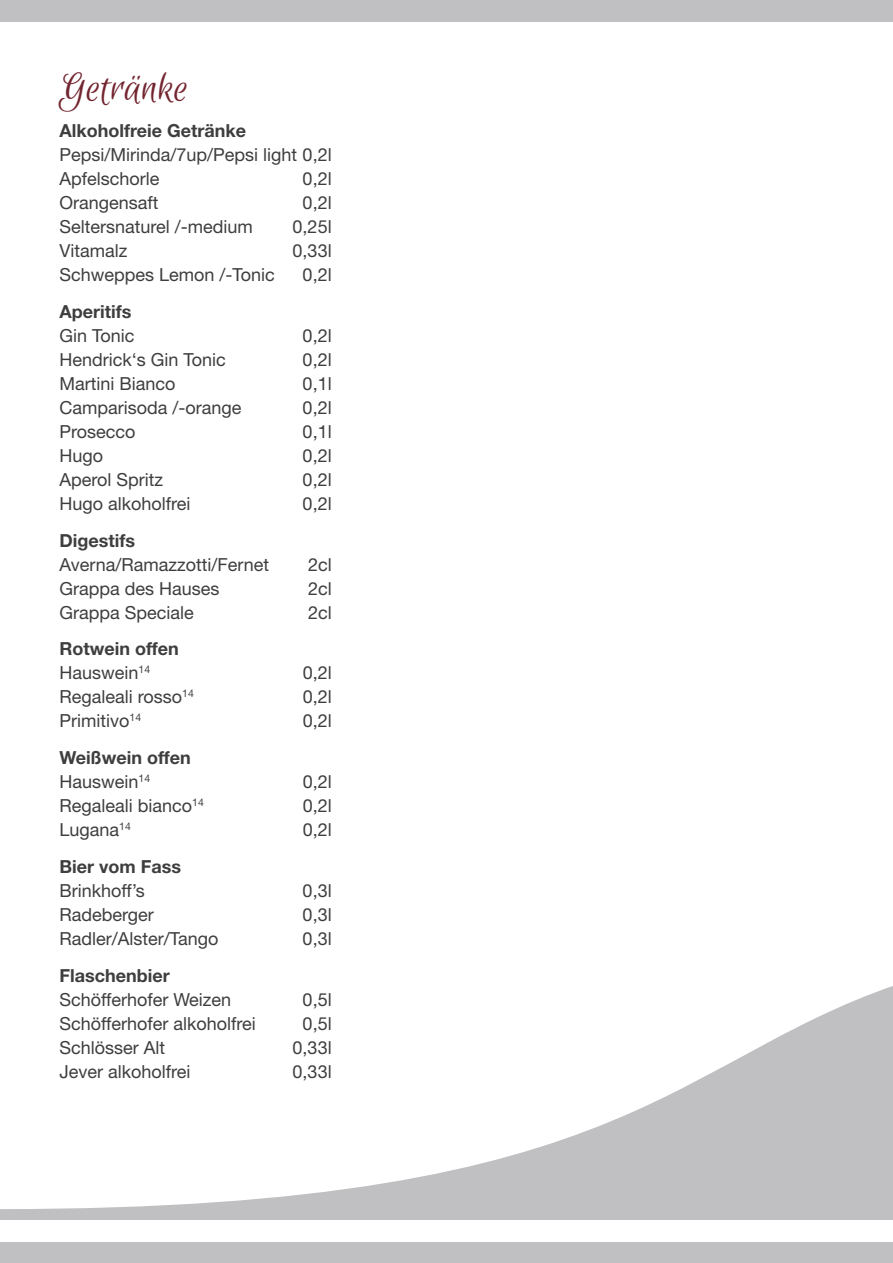
<style>
.page{position:relative;width:893px;height:1263px;background:#fff}
.page>*{position:absolute;margin:0;border:0;box-sizing:border-box;transform-origin:0 0}
.t1{font:45px "Euphoria Script";color:#72252f}
.t2{font:18px "Helvetica Neue LT Std";color:#3e3e3f}
.t3{font:700 18px "Helvetica Neue LT Std";color:#3e3e3f}
</style>
<div class="page">
<div style="left:0;top:0;width:893px;height:21px;background:#c0c0c3"></div>
<svg style="left:0;top:986px;width:893px;height:277px"></svg>
<div style="left:0;top:1220px;width:893px;height:22px;background:#fff"></div>
<p class="t1" style="left:60px;top:64px;width:131px">Getränke</p>
<p class="t3" style="left:60px;top:119px;width:188px">Alkoholfreie Getränke</p>
<p class="t2" style="left:60px;top:144px;width:274px">Pepsi/Mirinda/7up/Pepsi light 0,2l</p>
<p class="t2" style="left:60px;top:168px;width:101px">Apfelschorle</p>
<p class="t2" style="left:303px;top:168px;width:31px">0,2l</p>
<p class="t2" style="left:60px;top:192px;width:101px">Orangensaft</p>
<p class="t2" style="left:303px;top:192px;width:31px">0,2l</p>
<p class="t2" style="left:60px;top:216px;width:195px">Seltersnaturel /-medium</p>
<p class="t2" style="left:293px;top:216px;width:41px">0,25l</p>
<p class="t2" style="left:60px;top:240px;width:69px">Vitamalz</p>
<p class="t2" style="left:293px;top:240px;width:41px">0,33l</p>
<p class="t2" style="left:60px;top:264px;width:217px">Schweppes Lemon /-Tonic</p>
<p class="t2" style="left:303px;top:264px;width:31px">0,2l</p>
<p class="t3" style="left:60px;top:300px;width:73px">Aperitifs</p>
<p class="t2" style="left:60px;top:325px;width:77px">Gin Tonic</p>
<p class="t2" style="left:303px;top:325px;width:31px">0,2l</p>
<p class="t2" style="left:60px;top:349px;width:168px">Hendrick‘s Gin Tonic</p>
<p class="t2" style="left:303px;top:349px;width:31px">0,2l</p>
<p class="t2" style="left:60px;top:373px;width:118px">Martini Bianco</p>
<p class="t2" style="left:303px;top:373px;width:31px">0,1l</p>
<p class="t2" style="left:60px;top:397px;width:184px">Camparisoda /-orange</p>
<p class="t2" style="left:303px;top:397px;width:31px">0,2l</p>
<p class="t2" style="left:60px;top:421px;width:77px">Prosecco</p>
<p class="t2" style="left:303px;top:421px;width:31px">0,1l</p>
<p class="t2" style="left:60px;top:445px;width:45px">Hugo</p>
<p class="t2" style="left:303px;top:445px;width:31px">0,2l</p>
<p class="t2" style="left:60px;top:469px;width:105px">Aperol Spritz</p>
<p class="t2" style="left:303px;top:469px;width:31px">0,2l</p>
<p class="t2" style="left:60px;top:493px;width:133px">Hugo alkoholfrei</p>
<p class="t2" style="left:303px;top:493px;width:31px">0,2l</p>
<p class="t3" style="left:60px;top:529px;width:77px">Digestifs</p>
<p class="t2" style="left:60px;top:553px;width:211px">Averna/Ramazzotti/Fernet</p>
<p class="t2" style="left:308px;top:553px;width:25px">2cl</p>
<p class="t2" style="left:60px;top:577px;width:162px">Grappa des Hauses</p>
<p class="t2" style="left:308px;top:577px;width:25px">2cl</p>
<p class="t2" style="left:60px;top:601px;width:136px">Grappa Speciale</p>
<p class="t2" style="left:308px;top:601px;width:25px">2cl</p>
<p class="t3" style="left:60px;top:638px;width:121px">Rotwein offen</p>
<p class="t2" style="left:60px;top:662px;width:92px">Hauswein<sup>14</sup></p>
<p class="t2" style="left:303px;top:662px;width:31px">0,2l</p>
<p class="t2" style="left:60px;top:686px;width:136px">Regaleali rosso<sup>14</sup></p>
<p class="t2" style="left:303px;top:686px;width:31px">0,2l</p>
<p class="t2" style="left:60px;top:710px;width:83px">Primitivo<sup>14</sup></p>
<p class="t2" style="left:303px;top:710px;width:31px">0,2l</p>
<p class="t3" style="left:60px;top:746px;width:133px">Weißwein offen</p>
<p class="t2" style="left:60px;top:771px;width:92px">Hauswein<sup>14</sup></p>
<p class="t2" style="left:303px;top:771px;width:31px">0,2l</p>
<p class="t2" style="left:60px;top:795px;width:146px">Regaleali bianco<sup>14</sup></p>
<p class="t2" style="left:303px;top:795px;width:31px">0,2l</p>
<p class="t2" style="left:60px;top:819px;width:73px">Lugana<sup>14</sup></p>
<p class="t2" style="left:303px;top:819px;width:31px">0,2l</p>
<p class="t3" style="left:60px;top:855px;width:123px">Bier vom Fass</p>
<p class="t2" style="left:60px;top:880px;width:87px">Brinkhoff’s</p>
<p class="t2" style="left:303px;top:880px;width:31px">0,3l</p>
<p class="t2" style="left:60px;top:904px;width:96px">Radeberger</p>
<p class="t2" style="left:303px;top:904px;width:31px">0,3l</p>
<p class="t2" style="left:60px;top:928px;width:160px">Radler/Alster/Tango</p>
<p class="t2" style="left:303px;top:928px;width:31px">0,3l</p>
<p class="t3" style="left:60px;top:964px;width:112px">Flaschenbier</p>
<p class="t2" style="left:60px;top:988px;width:173px">Schöfferhofer Weizen</p>
<p class="t2" style="left:303px;top:988px;width:31px">0,5l</p>
<p class="t2" style="left:60px;top:1012px;width:198px">Schöfferhofer alkoholfrei</p>
<p class="t2" style="left:303px;top:1012px;width:31px">0,5l</p>
<p class="t2" style="left:60px;top:1036px;width:107px">Schlösser Alt</p>
<p class="t2" style="left:293px;top:1036px;width:41px">0,33l</p>
<p class="t2" style="left:60px;top:1060px;width:133px">Jever alkoholfrei</p>
<p class="t2" style="left:293px;top:1060px;width:41px">0,33l</p>
</div>
